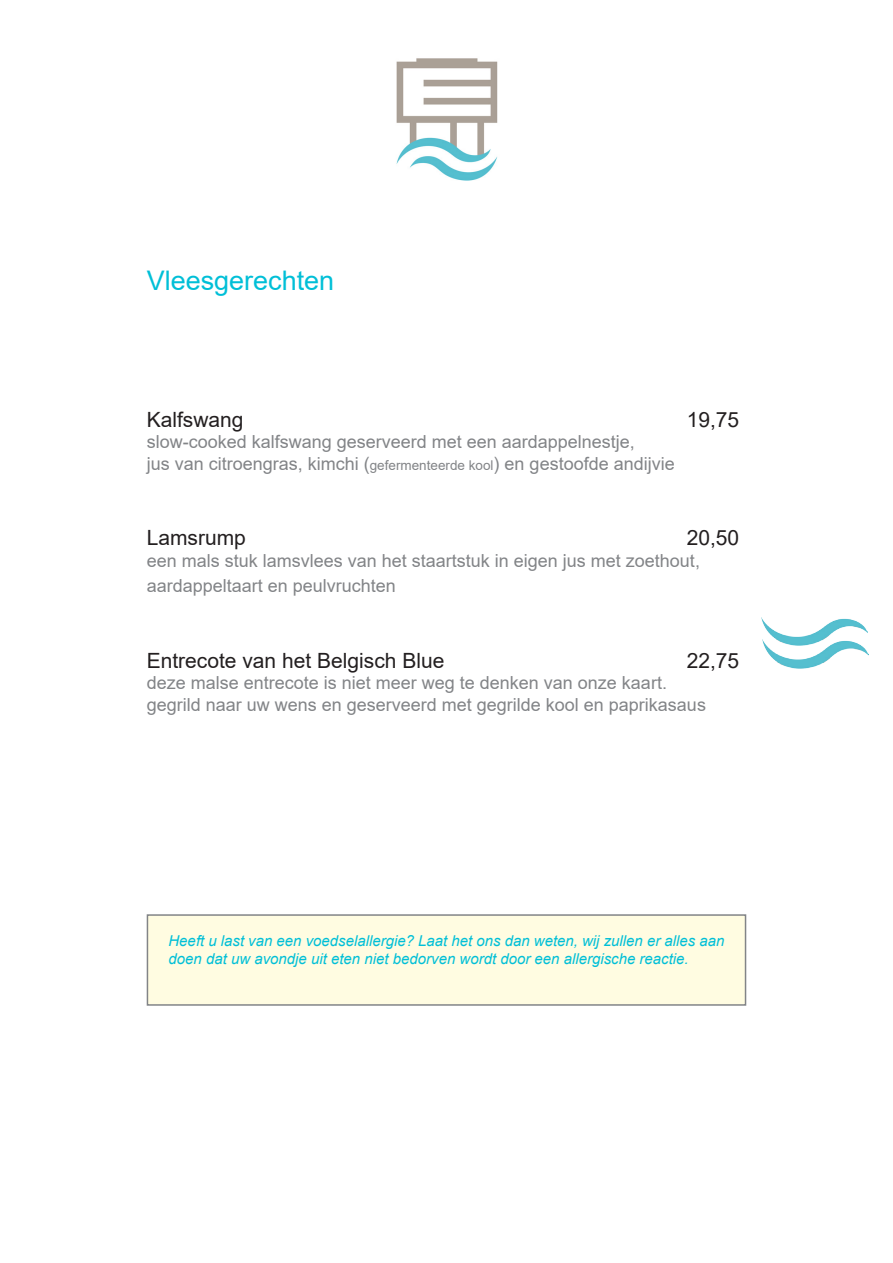
<style>
.page{position:relative;width:893px;height:1263px;background:#fff}
.page>*{position:absolute;margin:0;border:0;box-sizing:border-box;transform-origin:0 0}
.t1{font:27px "Arial";color:#00bfd7}
.t2{font:21px "Arial";color:#231f20}
.t3{font:18px "Arial";color:#828487}
.t4{font:italic 15px/18px "Arial";color:#00bfd7}
.s1{font-size:13.5px}
</style>
<div class="page">
<img style="left:761px;top:617px;width:106px;height:22px">
<img style="left:396px;top:58px;width:102px;height:123px">
<img style="left:762px;top:639px;width:107px;height:29px">
<div style="left:147px;top:914px;width:599px;height:92px;background:#fffce1;border:2px solid #828487"></div>
<p class="t1" style="left:147px;top:262px;width:189px">Vleesgerechten</p>
<p class="t2" style="left:147px;top:405px;width:98px">Kalfswang</p>
<p class="t2" style="left:687px;top:405px;width:54px">19,75</p>
<p class="t3" style="left:147px;top:429px;width:490px">slow-cooked kalfswang geserveerd met een aardappelnestje,</p>
<p class="t3" style="left:147px;top:451px;width:530px">jus van citroengras, kimchi (<span class="s1">gefermenteerde kool</span>) en gestoofde andijvie</p>
<p class="t2" style="left:147px;top:523px;width:101px">Lamsrump</p>
<p class="t2" style="left:687px;top:523px;width:54px">20,50</p>
<p class="t3" style="left:147px;top:548px;width:555px">een mals stuk lamsvlees van het staartstuk in eigen jus met zoethout,</p>
<p class="t3" style="left:147px;top:573px;width:251px">aardappeltaart en peulvruchten</p>
<p class="t2" style="left:147px;top:646px;width:299px">Entrecote van het Belgisch Blue</p>
<p class="t2" style="left:687px;top:646px;width:54px">22,75</p>
<p class="t3" style="left:147px;top:671px;width:522px">deze malse entrecote is niet meer weg te denken van onze kaart.</p>
<p class="t3" style="left:147px;top:692px;width:561px">gegrild naar uw wens en geserveerd met gegrilde kool en paprikasaus</p>
<p class="t4" style="left:168px;top:932px;width:557px">Heeft u last van een voedselallergie? Laat het ons dan weten, wij zullen er alles aan doen dat uw avondje uit eten niet bedorven wordt door een allergische reactie.</p>
</div>
